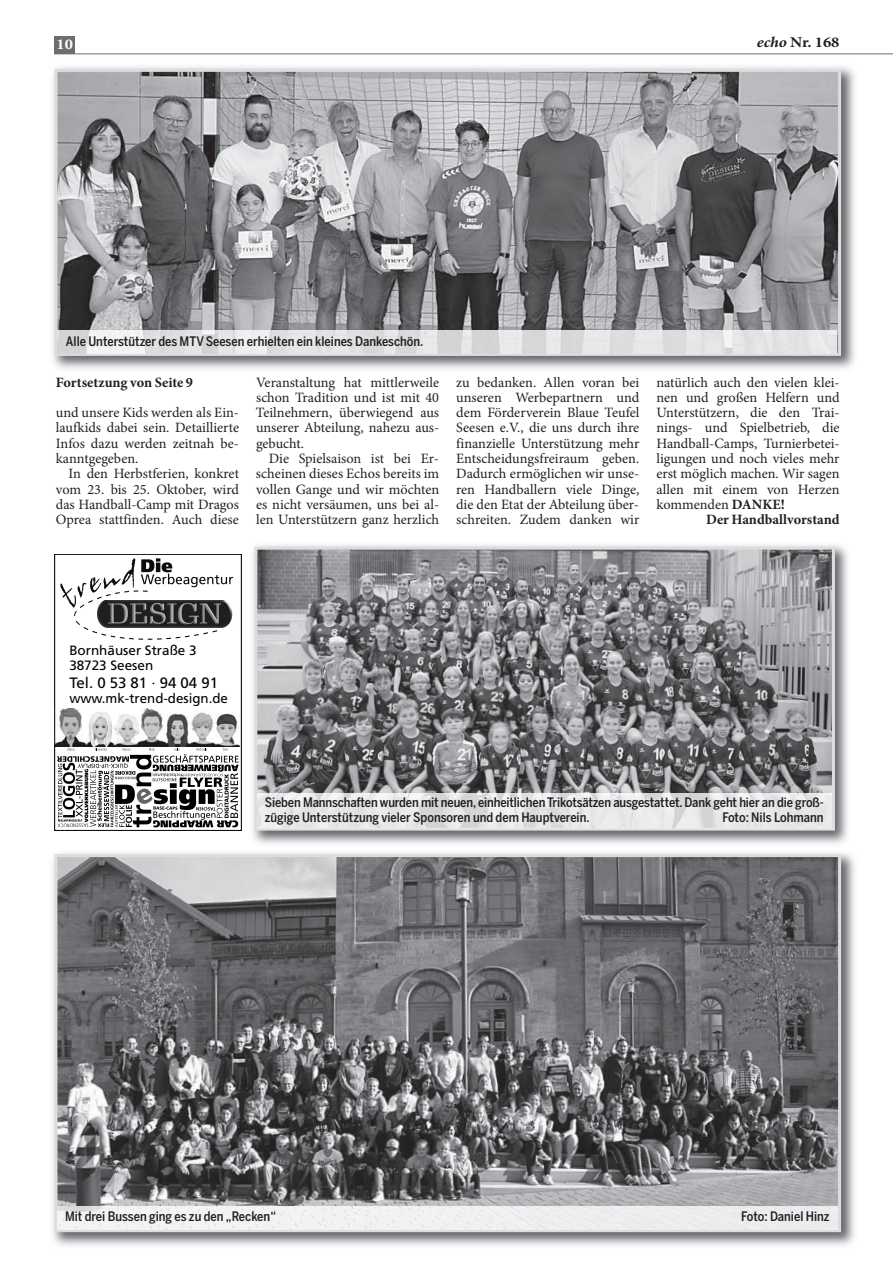
<style>
.page{position:relative;width:893px;height:1266px;background:#fff}
.page>*{position:absolute;margin:0;border:0;box-sizing:border-box;transform-origin:0 0}
.t1{font:15px "Frutiger";color:#000}
.t2{font:700 15px "Minion Pro";color:#231f20;scale:1.1 1}
.t3{font:700 15px "Minion Pro";color:#fff;scale:1.1 1}
.t4{font:14.25px/15.3px "Minion Pro";color:#231f20;text-align:justify}
.t5{font:700 14.25px "Minion Pro";color:#231f20}
.t6{font:13.5px/15px "Frutiger";color:#000}
.t7{font:500 13.05px/15.3px "Benton Sans Cond";letter-spacing:-.005em;color:#231f20}
.s1{font-style:italic}
.s2{font-weight:700}
</style>
<div class="page">
<hr style="left:54px;top:54px;width:839px;height:1px;background:#6c6d70">
<div style="left:54px;top:37px;width:21px;height:17px;background:#6c6d70"></div>
<img style="left:252px;top:545px;width:596px;height:299px">
<img style="left:258px;top:550px;width:573px;height:243px">
<div style="left:254px;top:546px;width:581px;height:284px;border:3px solid #dcdddf"></div>
<svg style="left:257px;top:827px;width:575px;height:1px"></svg>
<img style="left:257px;top:793px;width:575px;height:34px">
<img style="left:52px;top:66px;width:803px;height:303px">
<img style="left:58px;top:73px;width:779px;height:257px">
<div style="left:54px;top:69px;width:787px;height:287px;border:3px solid #dcdddf"></div>
<hr style="left:58px;top:353px;width:779px;height:1px;background:#f7f7f8">
<img style="left:58px;top:330px;width:779px;height:23px">
<img style="left:52px;top:853px;width:803px;height:393px">
<img style="left:58px;top:858px;width:779px;height:348px">
<div style="left:54px;top:854px;width:787px;height:378px;border:3px solid #dcdddf"></div>
<div style="left:57px;top:1206px;width:781px;height:23px;background:#f0f0f1"></div>
<svg style="left:60px;top:558px;width:173px;height:82px"></svg>
<img style="left:56px;top:708px;width:184px;height:39px">
<svg style="left:57px;top:748px;width:182px;height:79px"></svg>
<div style="left:54px;top:554px;width:188px;height:276px;border:1px solid #000"></div>
<p class="t3" style="left:57px;top:38px;width:16px">10</p>
<p class="t2" style="left:757px;top:37px;width:77px"><span class="s1">echo</span> Nr. 168</p>
<p class="t7" style="left:66px;top:334px;width:359px">Alle Unterstützer des MTV Seesen erhielten ein kleines Dankeschön.</p>
<p class="t5" style="left:56px;top:377px;width:139px">Fortsetzung von Seite 9</p>
<p class="t4" style="left:56px;top:406px;width:185px">und unsere Kids werden als Ein&shy;laufkids dabei sein. Detaillierte Infos dazu werden zeitnah be&shy;kanntgegeben.</p>
<p class="t4" style="left:56px;top:467px;width:185px;text-indent:13px">In den Herbstferien, konkret vom 23. bis 25. Oktober, wird das Handball-Camp mit Dragos Oprea stattfinden. Auch diese</p>
<p class="t4" style="left:256px;top:375px;width:185px">Veranstaltung hat mittlerweile schon Tradition und ist mit 40<br>Teilnehmern, überwiegend aus unserer Abteilung, nahezu aus&shy;gebucht.</p>
<p class="t4" style="left:256px;top:452px;width:185px;text-indent:13px">Die Spielsaison ist bei Er&shy;scheinen dieses Echos bereits im vollen Gange und wir möchten es nicht versäumen, uns bei al&shy;len Unterstützern ganz herzlich</p>
<p class="t4" style="left:456px;top:375px;width:185px">zu bedanken. Allen voran bei unseren Werbepartnern und dem Förderverein Blaue Teufel Seesen e.V., die uns durch ihre finanzielle Unterstützung mehr Entscheidungsfreiraum geben.<br>Dadurch ermöglichen wir unse&shy;ren Handballern viele Dinge, die den Etat der Abteilung über&shy;schreiten. Zudem danken wir</p>
<p class="t4" style="left:656px;top:375px;width:185px">natürlich auch den vielen klei&shy;nen und großen Helfern und Unterstützern, die den Trai&shy;nings- und Spielbetrieb, die Handball-Camps, Turnierbetei&shy;ligungen und noch vieles mehr erst möglich machen. Wir sagen allen mit einem von Herzen kommenden <span class="s2">DANKE!</span></p>
<p class="t5" style="left:706px;top:514px;width:135px">Der Handballvorstand</p>
<p class="t6" style="left:69px;top:644px;width:129px">Bornhäuser Straße 3<br>38723 Seesen</p>
<p class="t1" style="left:69px;top:677px;width:150px">Tel. 0 53 81 · 94 04 91</p>
<p class="t6" style="left:69px;top:692px;width:160px">www.mk-trend-design.de</p>
<p class="t7" style="left:265px;top:795px;width:561px">Sieben Mannschaften wurden mit neuen, einheitlichen Trikotsätzen ausgestattet. Dank geht hier an die groß&shy;zügige Unterstützung vieler Sponsoren und dem Hauptverein.</p>
<p class="t7" style="left:722px;top:810px;width:103px">Foto: Nils Lohmann</p>
<p class="t7" style="left:65px;top:1209px;width:213px">Mit drei Bussen ging es zu den „Recken“</p>
<p class="t7" style="left:741px;top:1209px;width:90px">Foto: Daniel Hinz</p>
</div>
